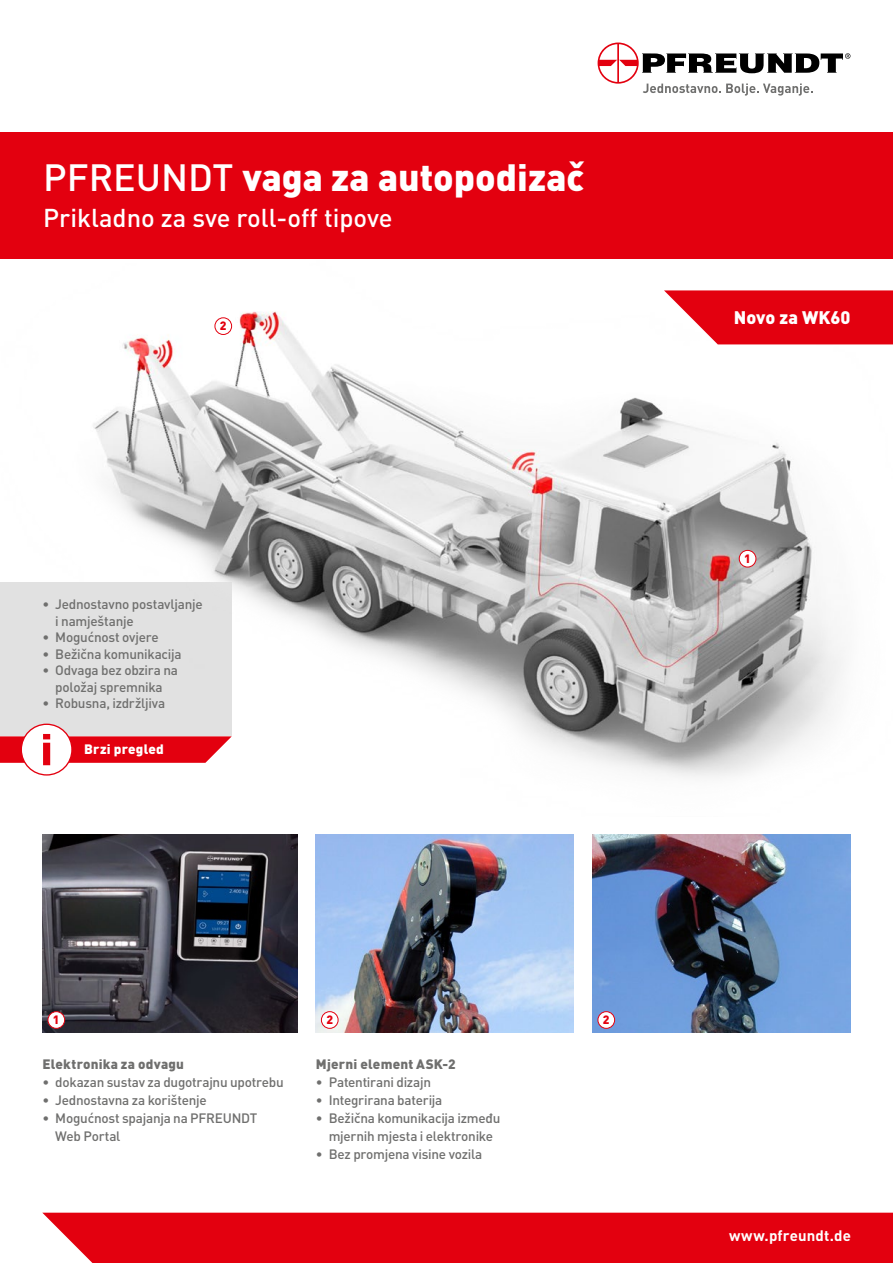
<style>
.page{position:relative;width:893px;height:1263px;background:#fff}
.page>*{position:absolute;margin:0;border:0;box-sizing:border-box;transform-origin:0 0}
.t1{font:900 37.5px "DIN Pro";color:#fff}
.t2{font:500 25.5px "DIN Pro";color:#fff}
.t3{font:900 18px "DIN Pro";color:#fff}
.t4{font:700 15px "DIN Pro";letter-spacing:.01em;color:#fff}
.t5{font:500 13.5px/18px "DIN Pro";letter-spacing:-.02em;color:#6f6f6e}
.t6{font:900 13.5px "DIN Pro";letter-spacing:.015em;color:#6f6f6e}
.t7{font:900 13.5px "DIN Pro";letter-spacing:.015em;color:#fff}
.t8{font:900 12px "DIN Pro";color:#e3000f}
.s1{font-weight:500}
</style>
<div class="page">
<svg style="left:598px;top:43px;width:252px;height:53px"></svg>
<img style="left:42px;top:835px;width:255px;height:198px">
<img style="left:316px;top:835px;width:258px;height:198px">
<img style="left:592px;top:835px;width:258px;height:198px">
<img style="left:0;top:311px;width:893px;height:466px">
<div style="left:739px;top:550px;width:17px;height:17px;background:#fff;border-radius:50%"></div>
<div style="left:739px;top:550px;width:17px;height:17px;border:1px solid #e3000f;border-radius:50%"></div>
<div style="left:48px;top:1012px;width:17px;height:16px;background:#fff;border-radius:50%"></div>
<div style="left:48px;top:1011px;width:17px;height:17px;border:1px solid #e3000f;border-radius:50%"></div>
<div style="left:321px;top:1012px;width:17px;height:16px;background:#fff;border-radius:50%"></div>
<div style="left:321px;top:1011px;width:17px;height:17px;border:1px solid #e3000f;border-radius:50%"></div>
<div style="left:598px;top:1012px;width:17px;height:16px;background:#fff;border-radius:50%"></div>
<div style="left:598px;top:1011px;width:17px;height:17px;border:1px solid #e3000f;border-radius:50%"></div>
<div style="left:215px;top:318px;width:17px;height:16px;background:#fff;border-radius:50%"></div>
<div style="left:215px;top:318px;width:17px;height:17px;border:1px solid #e3000f;border-radius:50%"></div>
<svg style="left:664px;top:290px;width:229px;height:54px;background:#e61f2c"></svg>
<div style="left:0;top:133px;width:893px;height:126px;background:#e3000f"></div>
<div style="left:42px;top:1213px;width:851px;height:50px;background:#e3000f"></div>
<h1 class="t1" style="left:43px;top:152px;width:543px"><span class="s1">PFREUNDT</span> vaga za autopodizač</h1>
<h2 class="t2" style="left:43px;top:200px;width:351px">Prikladno za sve roll-off tipove</h2>
<p class="t8" style="left:220px;top:318px;width:8px">2</p>
<p class="t5" style="left:55px;top:596px;width:149px;line-height:16.5px;text-indent:-13px">• Jednostavno postavljanje i namještanje</p>
<p class="t5" style="left:43px;top:628px;width:118px">• Mogućnost ovjere</p>
<p class="t5" style="left:43px;top:644px;width:141px">• Bežična komunikacija</p>
<p class="t5" style="left:43px;top:662px;width:137px;line-height:16.5px;text-align:center">• Odvaga bez obzira na položaj spremnika</p>
<p class="t5" style="left:43px;top:694px;width:124px">• Robusna, izdržljiva</p>
<p class="t7" style="left:84px;top:740px;width:81px">Brzi pregled</p>
<p class="t8" style="left:53px;top:1011px;width:8px">1</p>
<p class="t8" style="left:326px;top:1011px;width:8px">2</p>
<p class="t8" style="left:603px;top:1011px;width:8px">2</p>
<p class="t6" style="left:43px;top:1054px;width:143px">Elektronika za odvagu</p>
<p class="t5" style="left:43px;top:1072px;width:243px">• dokazan sustav za dugotrajnu upotrebu</p>
<p class="t5" style="left:43px;top:1090px;width:166px">• Jednostavna za korištenje</p>
<p class="t5" style="left:55px;top:1108px;width:204px;text-indent:-13px">• Mogućnost spajanja na PFREUNDT<br>Web Portal</p>
<p class="t6" style="left:316px;top:1054px;width:141px">Mjerni element ASK-2</p>
<p class="t5" style="left:316px;top:1072px;width:117px">• Patentirani dizajn</p>
<p class="t5" style="left:316px;top:1090px;width:128px">• Integrirana baterija</p>
<p class="t5" style="left:316px;top:1108px;width:186px;text-align:center">• Bežična komunikacija između mjernih mjesta i elektronike</p>
<p class="t5" style="left:316px;top:1144px;width:168px">• Bez promjena visine vozila</p>
<h3 class="t3" style="left:734px;top:306px;width:118px">Novo za WK60</h3>
<p class="t8" style="left:744px;top:550px;width:8px">1</p>
<p class="t4" style="left:729px;top:1226px;width:123px">www.pfreundt.de</p>
</div>
